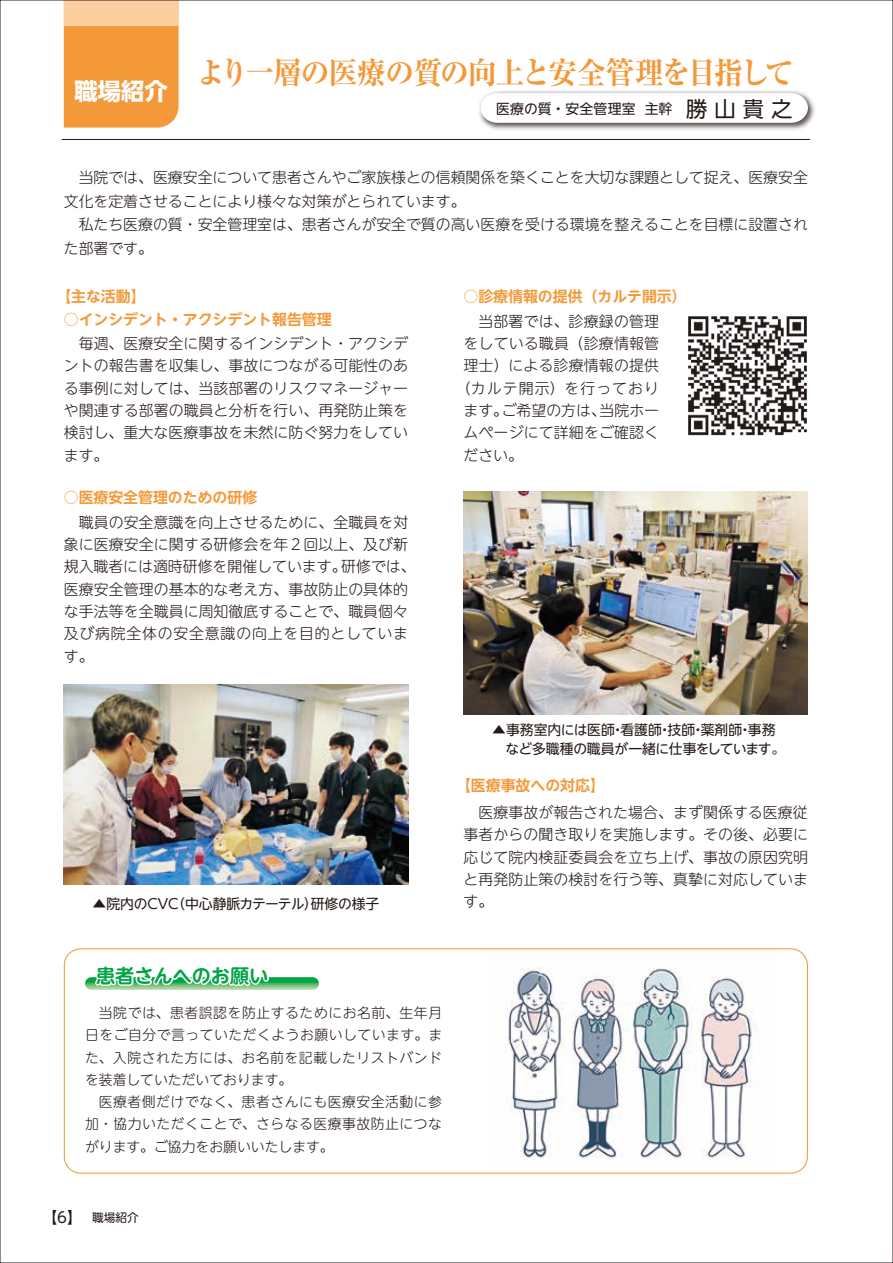
<style>
.page{position:relative;width:893px;height:1263px;background:#fff}
.page>*{position:absolute;margin:0;border:0;box-sizing:border-box;transform-origin:0 0}
.t1{font:700 expanded 30.6px "Ryumin Pro";letter-spacing:-.05em;color:#f3993a;scale:.94 1}
.t2{font:700 23.4px "UD Shin Go NT Pro";color:#fff}
.t3{font:21.3px "UD Shin Go NT Pro";color:#231916}
.t4{font:700 19.2px "UD Shin M Go Pro De";color:#00a544}
.t5{font:300 14.85px/22.4px "UD Shin M Go Pro";letter-spacing:.005em;color:#231916}
.t6{font:700 14.85px "UD Shin Go NT Pro De";color:#f3993a}
.t7{font:14.85px "UD Shin M Go Pro";color:#231916}
.t8{font:300 13.8px/22.4px "UD Shin M Go Pro";letter-spacing:.04em;color:#231916}
.t9{font:13.8px/19.2px "UD Shin Go NT Pro";color:#231916}
.t10{font:13.8px "UD Shin Go NT Pro";letter-spacing:-.06em;color:#231916}
.t11{font:13.8px "UD Shin Go NT Pro";letter-spacing:.02em;color:#231916}
.t12{font:11.7px "UD Shin M Go Pro";color:#231916}
</style>
<div class="page">
<div style="left:64px;top:26px;width:115px;height:102px;background:#f3993a"></div>
<div style="left:64px;top:0;width:115px;height:26px;background:#face9e"></div>
<hr style="left:62px;top:139px;width:748px;height:1px;background:#231916">
<img style="left:479px;top:90px;width:336px;height:40px">
<svg style="left:480px;top:93px;width:328px;height:30px"></svg>
<svg style="left:64px;top:948px;width:744px;height:226px"></svg>
<svg style="left:85px;top:977px;width:234px;height:13px"></svg>
<svg style="left:92px;top:948px;width:179px;height:43px"></svg>
<img style="left:64px;top:685px;width:344px;height:199px">
<img style="left:463px;top:491px;width:345px;height:223px">
<img style="left:688px;top:316px;width:119px;height:120px">
<h2 class="t2" style="left:74px;top:72px;width:95px">職場紹介</h2>
<h1 class="t1" style="left:197px;top:48px;width:636px">より一層の医療の質の向上と安全管理を目指して</h1>
<p class="t11" style="left:496px;top:97px;width:141px">医療の質・安全管理室</p>
<p class="t9" style="left:645px;top:98px;width:29px">主幹</p>
<h3 class="t3" style="left:686px;top:91px;width:108px">勝山貴之</h3>
<p class="t5" style="left:64px;top:165px;width:746px;line-height:23.4px">　当院では、医療安全について患者さんやご家族様との信頼関係を築くことを大切な課題として捉え、医療安全文化を定着させることにより様々な対策がとられています。<br>　私たち医療の質・安全管理室は、患者さんが安全で質の高い医療を受ける環境を整えることを目標に設置された部署です。</p>
<p class="t6" style="left:56px;top:285px;width:91px">【主な活動【</p>
<p class="t6" style="left:64px;top:307px;width:269px">○インシデント・アクシデント報告管理</p>
<p class="t5" style="left:64px;top:331px;width:346px;text-align:justify">　毎週、医療安全に関するインシデント・アクシデントの報告書を収集し、事故につながる可能性のある事例に対しては、当該部署のリスクマネージャーや関連する部署の職員と分析を行い、再発防止策を検討し、重大な医療事故を未然に防ぐ努力をしています。</p>
<p class="t6" style="left:64px;top:485px;width:195px">○医療安全管理のための研修</p>
<p class="t5" style="left:64px;top:510px;width:346px">　職員の安全意識を向上させるために、全職員を対</p>
<p class="t5" style="left:64px;top:532px;width:346px">象に医療安全に関する研修会を年２回以上、及び新</p>
<p class="t5" style="left:341px;top:555px;width:76px">研修では、</p>
<p class="t6" style="left:463px;top:285px;width:225px">○診療情報の提供（カルテ開示(</p>
<p class="t5" style="left:456px;top:309px;width:205px;text-align:right">　当部署では、診療録の管理をしている職員（診療情報管理士）による診療情報の提供（カルテ開示）を行っており当院ホー</p>
<p class="t5" style="left:502px;top:398px;width:106px">ご希望の方は、</p>
<p class="t5" style="left:463px;top:398px;width:197px">ます。<br>ムページにて詳細をご確認ください。</p>
<p class="t5" style="left:64px;top:555px;width:346px">規入職者には適時研修を開催しています。<br>医療安全管理の基本的な考え方、事故防止の具体的な手法等を全職員に周知徹底することで、職員個々及び病院全体の安全意識の向上を目的としています。</p>
<p class="t10" style="left:171px;top:893px;width:148px">（中心静脈カテーテル）</p>
<p class="t9" style="left:311px;top:894px;width:70px">研修の様子</p>
<p class="t9" style="left:93px;top:894px;width:88px">▲院内のCVC</p>
<p class="t9" style="left:492px;top:719px;width:285px">▲事務室内には医師看護師技師薬剤師事務</p>
<p class="t9" style="left:492px;top:719px;width:294px;text-indent:118px">・<br>　など多職種の職員が一緒に仕事をしています。</p>
<p class="t9" style="left:658px;top:719px;width:15px">・</p>
<p class="t9" style="left:691px;top:719px;width:15px">・</p>
<p class="t9" style="left:738px;top:719px;width:15px">・</p>
<p class="t6" style="left:456px;top:773px;width:150px">【医療事故への対応【</p>
<p class="t5" style="left:463px;top:800px;width:346px;text-align:justify">　医療事故が報告された場合、まず関係する医療従事者からの聞き取りを実施します。その後、必要に応じて院内検証委員会を立ち上げ、事故の原因究明と再発防止策の検討を行う等、真摯に対応しています。</p>
<p class="t4" style="left:96px;top:960px;width:174px">患者さんへのお願い</p>
<p class="t8" style="left:85px;top:1001px;width:359px">　当院では、患者誤認を防止するためにお名前、生年月日をご自分で言っていただくようお願いしています。また、入院された方には、お名前を記載したリストバンドを装着していただいております。<br>　医療者側だけでなく、患者さんにも医療安全活動に参加・協力いただくことで、さらなる医療事故防止につながります。ご協力をお願いいたします。</p>
<p class="t7" style="left:42px;top:1205px;width:41px">【6】</p>
<p class="t12" style="left:92px;top:1208px;width:48px">職場紹介</p>
</div>
